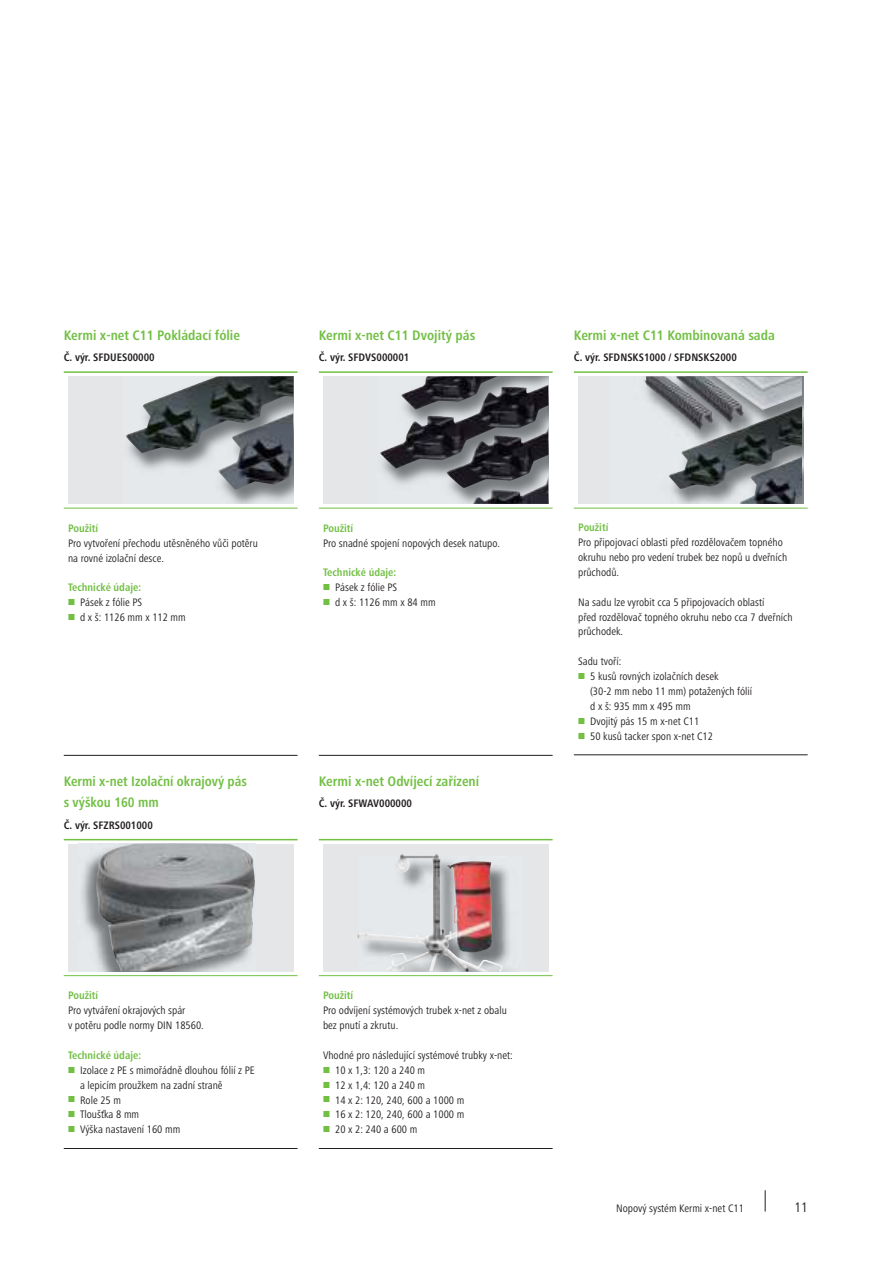
<style>
.page{position:relative;width:893px;height:1263px;background:#fff}
.page>*{position:absolute;margin:0;border:0;box-sizing:border-box;transform-origin:0 0}
.t1{font:700 condensed 14.25px/21.3px "Frutiger Next LTW1 G";color:#72bf44}
.t2{font:condensed 14.25px "Frutiger Next LTW1 G";color:#231f20}
.t3{font:condensed 11.25px/14.9px "Frutiger Next LTW1 G";color:#231f20}
.t4{font:700 condensed 11.25px "Frutiger Next LTW1 G";color:#231f20}
.t5{font:700 condensed 11.25px "Frutiger Next LTW1 G";color:#72bf44}
</style>
<div class="page">
<svg style="left:765px;top:1190px;width:1px;height:22px"></svg>
<hr style="left:64px;top:755px;width:234px;height:1px;background:#231f20">
<hr style="left:64px;top:371px;width:234px;height:2px;background:#72bf44">
<hr style="left:64px;top:508px;width:234px;height:1px;background:#72bf44">
<div style="left:68px;top:376px;width:225px;height:128px;background:#e5e6e7"></div>
<img style="left:125px;top:376px;width:168px;height:114px">
<hr style="left:319px;top:755px;width:234px;height:1px;background:#231f20">
<hr style="left:319px;top:371px;width:234px;height:2px;background:#72bf44">
<hr style="left:319px;top:508px;width:234px;height:1px;background:#72bf44">
<div style="left:323px;top:376px;width:225px;height:128px;background:#e5e6e7"></div>
<img style="left:380px;top:376px;width:168px;height:128px">
<hr style="left:319px;top:1148px;width:234px;height:1px;background:#231f20">
<hr style="left:319px;top:839px;width:234px;height:1px;background:#72bf44">
<hr style="left:319px;top:975px;width:234px;height:1px;background:#72bf44">
<div style="left:323px;top:844px;width:225px;height:127px;background:#e5e6e7"></div>
<img style="left:503px;top:869px;width:8px;height:102px">
<img style="left:357px;top:854px;width:146px;height:117px">
<hr style="left:574px;top:754px;width:234px;height:1px;background:#231f20">
<hr style="left:574px;top:371px;width:234px;height:2px;background:#72bf44">
<hr style="left:574px;top:508px;width:234px;height:1px;background:#72bf44">
<div style="left:578px;top:376px;width:225px;height:128px;background:#e5e6e7"></div>
<img style="left:644px;top:376px;width:159px;height:128px">
<img style="left:676px;top:376px;width:126px;height:48px">
<hr style="left:64px;top:1148px;width:234px;height:1px;background:#231f20">
<hr style="left:64px;top:839px;width:234px;height:1px;background:#72bf44">
<hr style="left:64px;top:975px;width:234px;height:1px;background:#72bf44">
<div style="left:68px;top:844px;width:225px;height:127px;background:#e5e6e7"></div>
<img style="left:81px;top:856px;width:15px;height:92px">
<img style="left:96px;top:844px;width:159px;height:127px">
<p class="t1" style="left:64px;top:325px;width:178px">Kermi x-net C11 Pokládací fólie</p>
<p class="t4" style="left:64px;top:351px;width:92px">Č. výr. SFDUES00000</p>
<p class="t1" style="left:319px;top:325px;width:158px">Kermi x-net C11 Dvojitý pás</p>
<p class="t4" style="left:319px;top:351px;width:92px">Č. výr. SFDVS000001</p>
<p class="t5" style="left:68px;top:522px;width:32px">Použití</p>
<p class="t3" style="left:68px;top:536px;width:191px">Pro vytvoření přechodu utěsněného vůči potěru na rovné izolační desce.</p>
<p class="t5" style="left:68px;top:582px;width:75px">Technické údaje:</p>
<p class="t3" style="left:80px;top:595px;width:107px">Pásek z fólie PS<br>d x š: 1126 mm x 112 mm</p>
<p class="t1" style="left:64px;top:771px;width:185px">Kermi x-net Izolační okrajový pás s výškou 160 mm</p>
<p class="t4" style="left:64px;top:819px;width:91px">Č. výr. SFZRS001000</p>
<p class="t5" style="left:323px;top:522px;width:32px">Použití</p>
<p class="t3" style="left:323px;top:536px;width:179px">Pro snadné spojení nopových desek natupo.</p>
<p class="t5" style="left:323px;top:567px;width:75px">Technické údaje:</p>
<p class="t3" style="left:335px;top:580px;width:102px">Pásek z fólie PS<br>d x š: 1126 mm x 84 mm</p>
<p class="t1" style="left:319px;top:771px;width:162px">Kermi x-net Odvíjecí zařízení</p>
<p class="t4" style="left:319px;top:798px;width:95px">Č. výr. SFWAV000000</p>
<p class="t1" style="left:574px;top:325px;width:203px">Kermi x-net C11 Kombinovaná sada</p>
<p class="t4" style="left:574px;top:351px;width:164px">Č. výr. SFDNSKS1000 / SFDNSKS2000</p>
<p class="t5" style="left:578px;top:522px;width:32px">Použití</p>
<p class="t3" style="left:578px;top:535px;width:211px">Pro připojovací oblasti před rozdělovačem topného okruhu nebo pro vedení trubek bez nopů u dveřních průchodů.</p>
<p class="t3" style="left:578px;top:595px;width:216px">Na sadu lze vyrobit cca 5 připojovacích oblastí<br>před rozdělovač topného okruhu nebo cca 7 dveřních průchodek.</p>
<p class="t3" style="left:590px;top:654px;width:164px;text-indent:-12px">Sadu tvoří:<br>5 kusů rovných izolačních desek<br>(30-2 mm nebo 11 mm) potažených fólií d x š: 935 mm x 495 mm<br>Dvojitý pás 15 m x-net C11<br>50 kusů tacker spon x-net C12</p>
<p class="t5" style="left:68px;top:990px;width:32px">Použití</p>
<p class="t3" style="left:68px;top:1003px;width:137px">Pro vytváření okrajových spár<br>v potěru podle normy DIN 18560.</p>
<p class="t5" style="left:68px;top:1049px;width:75px">Technické údaje:</p>
<p class="t3" style="left:80px;top:1063px;width:176px">Izolace z PE s mimořádně dlouhou fólií z PE a lepicím proužkem na zadní straně<br>Role 25 m<br>Tloušťka 8 mm<br>Výška nastavení 160 mm</p>
<p class="t5" style="left:323px;top:990px;width:32px">Použití</p>
<p class="t3" style="left:323px;top:1003px;width:185px">Pro odvíjení systémových trubek x-net z obalu bez pnutí a zkrutu.</p>
<p class="t3" style="left:335px;top:1048px;width:179px;text-indent:-12px">Vhodné pro následující systémové trubky x-net:<br>10 x 1,3: 120 a 240 m<br>12 x 1,4: 120 a 240 m<br>14 x 2: 120, 240, 600 a 1000 m<br>16 x 2: 120, 240, 600 a 1000 m<br>20 x 2: 240 a 600 m</p>
<p class="t3" style="left:616px;top:1201px;width:129px">Nopový systém Kermi x-net C11</p>
<p class="t2" style="left:794px;top:1199px;width:15px">11</p>
</div>
